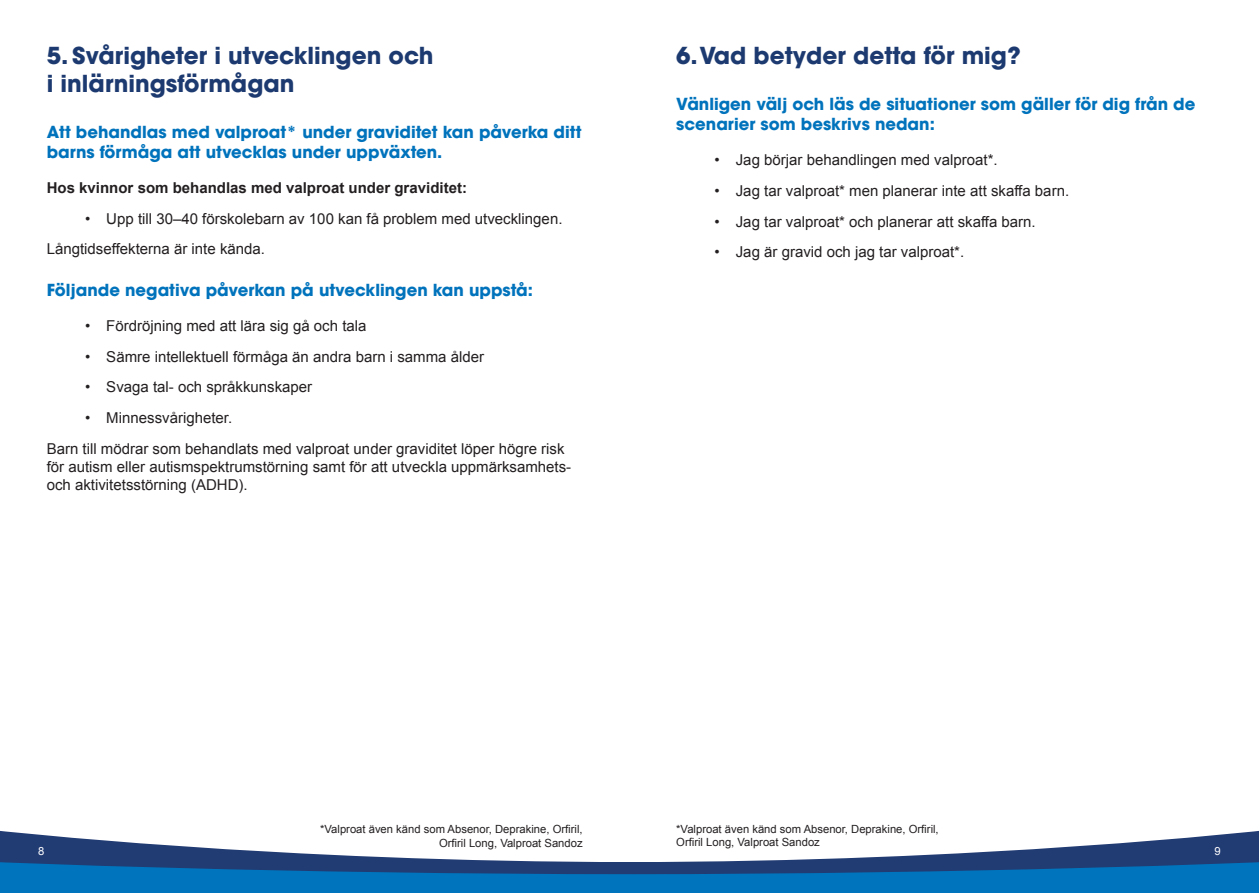
<style>
.page{position:relative;width:1259px;height:893px;background:#fff}
.page>*{position:absolute;margin:0;border:0;box-sizing:border-box;transform-origin:0 0}
.t1{font:700 23.25px/27.9px "ITC Avant Garde Std";color:#1d3a70}
.t2{font:700 16.5px/20.2px "ITC Avant Garde Std";color:#0073bc}
.t3{font:15px/30.8px "Arial";color:#231f20}
.t4{font:700 15px "Arial";color:#231f20}
.t5{font:11.25px/13.5px "Arial";color:#231f20}
.t6{font:11.25px "Arial";color:#fff}
</style>
<div class="page">
<svg style="left:0;top:830px;width:1259px;height:63px"></svg>
<h1 class="t1" style="left:47px;top:41px;width:388px">5. Svårigheter i utvecklingen och i inlärningsförmågan</h1>
<p class="t2" style="left:47px;top:121px;width:536px">Att behandlas med valproat* under graviditet kan påverka ditt barns förmåga att utvecklas under uppväxten.</p>
<p class="t4" style="left:47px;top:178px;width:422px">Hos kvinnor som behandlas med valproat under graviditet:</p>
<p class="t3" style="left:47px;top:203px;width:517px;text-indent:38px">• Upp till 30–40 förskolebarn av 100 kan få problem med utvecklingen.<br>Långtidseffekterna är inte kända.</p>
<p class="t2" style="left:47px;top:280px;width:488px">Följande negativa påverkan på utvecklingen kan uppstå:</p>
<p class="t3" style="left:85px;top:310px;width:283px">• Fördröjning med att lära sig gå och tala</p>
<p class="t3" style="left:85px;top:341px;width:400px">• Sämre intellektuell förmåga än andra barn i samma ålder</p>
<p class="t3" style="left:85px;top:372px;width:229px">• Svaga tal- och språkkunskaper</p>
<p class="t3" style="left:47px;top:403px;width:519px;text-indent:38px">• Minnessvårigheter.<br>Barn till mödrar som behandlats med valproat under graviditet löper högre risk</p>
<p class="t3" style="left:47px;top:458px;width:526px;line-height:18px">för autism eller autismspektrumstörning samt för att utveckla uppmärksamhets&shy;och aktivitetsstörning (ADHD).</p>
<h1 class="t1" style="left:676px;top:41px;width:346px">6.Vad betyder detta för mig?</h1>
<p class="t2" style="left:676px;top:93px;width:521px">Vänligen välj och läs de situationer som gäller för dig från de scenarier som beskrivs nedan:</p>
<p class="t3" style="left:714px;top:145px;width:285px">• Jag börjar behandlingen med valproat*.</p>
<p class="t3" style="left:714px;top:175px;width:356px">• Jag tar valproat* men planerar inte att skaffa barn.</p>
<p class="t3" style="left:714px;top:206px;width:323px">• Jag tar valproat* och planerar att skaffa barn.</p>
<p class="t3" style="left:714px;top:237px;width:251px">• Jag är gravid och jag tar valproat*.</p>
<p class="t6" style="left:38px;top:843px;width:8px">8</p>
<p class="t5" style="left:320px;top:822px;width:264px;text-align:right">*Valproat även känd som Absenor, Deprakine, Orfiril,<br>Orfiril Long, Valproat Sandoz</p>
<p class="t5" style="left:676px;top:822px;width:264px">*Valproat även känd som Absenor, Deprakine, Orfiril,<br>Orfiril Long, Valproat Sandoz</p>
<p class="t6" style="left:1214px;top:843px;width:8px">9</p>
</div>
